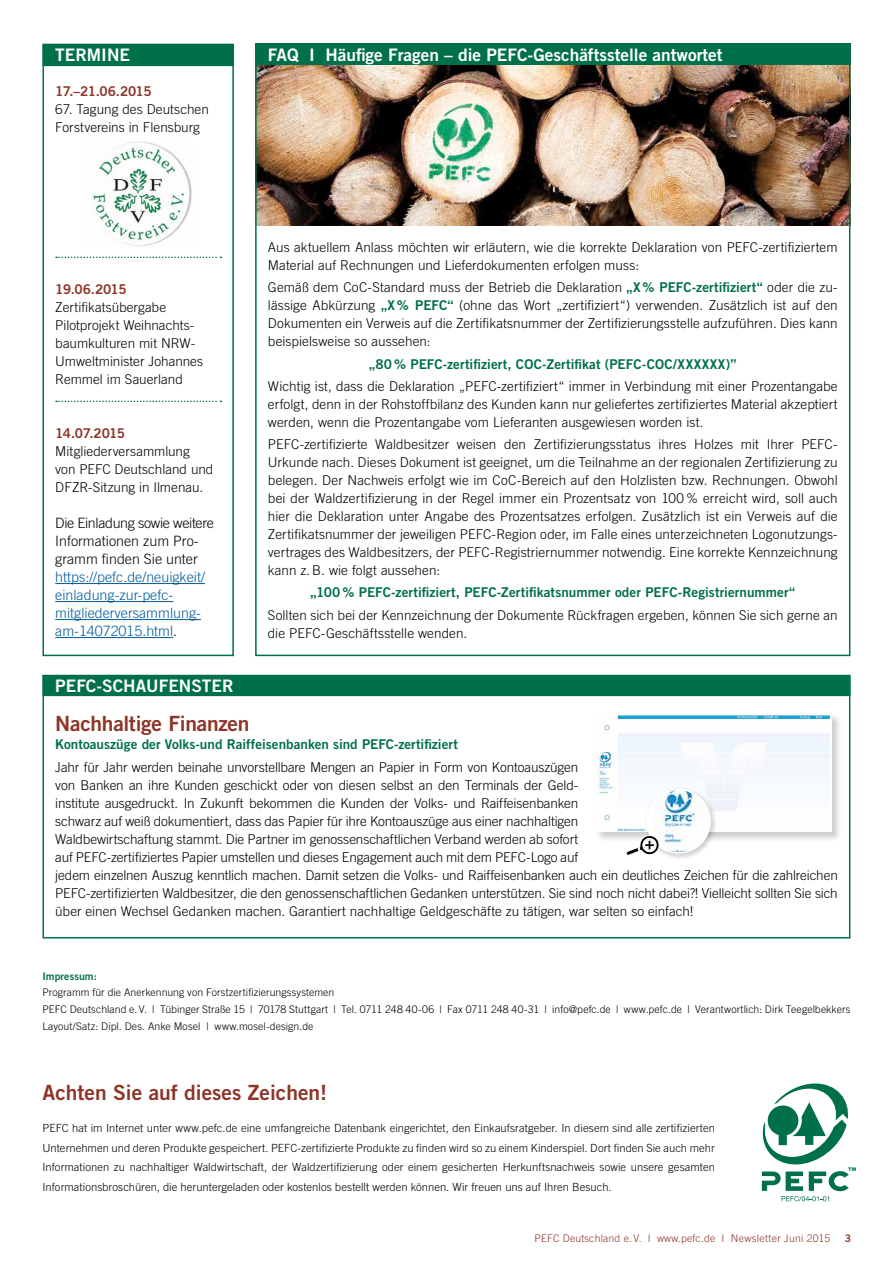
<style>
.page{position:relative;width:893px;height:1263px;background:#fff}
.page>*{position:absolute;margin:0;border:0;box-sizing:border-box;transform-origin:0 0}
.t1{font:21px "Trade Gothic LT Std Bd 2";color:#8e3528}
.t2{font:17.25px "Trade Gothic LT Std Bd 2";color:#fff}
.t3{font:300 14.25px/18px "Trade Gothic LT Std";color:#005b9a}
.t4{font:300 14.25px/18px "Trade Gothic LT Std";color:#000}
.t5{font:300 13.5px/18px "Trade Gothic LT Std";letter-spacing:-.005em;color:#000}
.t6{font:13.5px "Trade Gothic LT Std Bd 2";letter-spacing:.005em;color:#00704a}
.t7{font:13.5px "Trade Gothic LT Std Bd 2";letter-spacing:-.035em;color:#8e3528}
.t8{font:300 11.25px/19.5px "Trade Gothic LT Std";letter-spacing:.005em;color:#000;text-align:justify}
.t9{font:300 10.5px/16.8px "Trade Gothic LT Std";letter-spacing:.005em;color:#000}
.t10{font:300 10.5px "Trade Gothic LT Std";letter-spacing:.015em;color:#8e3528}
.t11{font:10.5px "Trade Gothic LT Std Bd 2";letter-spacing:.005em;color:#00704a}
.t12{font:10.5px "Trade Gothic LT Std Bd 2";color:#8e3528}
.s1{color:#000}
.s2{font-family:"Trade Gothic LT Std Bd 2";font-weight:400;color:#00704a}
</style>
<div class="page">
<img style="left:258px;top:65px;width:589px;height:160px">
<svg style="left:761px;top:1083px;width:95px;height:118px"></svg>
<div style="left:255px;top:44px;width:595px;height:21px;background:#00704a"></div>
<div style="left:43px;top:675px;width:807px;height:21px;background:#00704a"></div>
<div style="left:43px;top:44px;width:191px;height:612px;border:2px solid #00704a"></div>
<hr style="left:55px;top:583px;width:150px;height:1px;background:#005b9a">
<hr style="left:55px;top:601px;width:118px;height:1px;background:#005b9a">
<hr style="left:55px;top:619px;width:146px;height:1px;background:#005b9a">
<hr style="left:55px;top:637px;width:118px;height:1px;background:#005b9a">
<svg style="left:56px;top:257px;width:165px;height:1px"></svg>
<svg style="left:56px;top:401px;width:165px;height:1px"></svg>
<div style="left:43px;top:45px;width:191px;height:21px;background:#00704a"></div>
<img style="left:91px;top:141px;width:101px;height:106px">
<div style="left:595px;top:713px;width:247px;height:129px;background:#000;opacity:.2"></div>
<img style="left:595px;top:713px;width:236px;height:118px">
<div style="left:643px;top:786px;width:74px;height:74px;background:#000;opacity:.2"></div>
<div style="left:647px;top:789px;width:63px;height:64px;background:#fff;border-radius:50%"></div>
<img style="left:654px;top:789px;width:56px;height:64px">
<div style="left:646px;top:789px;width:65px;height:65px;border:2px solid #fff;border-radius:50%"></div>
<svg style="left:626px;top:834px;width:34px;height:22px"></svg>
<p class="t2" style="left:55px;top:44px;width:76px">TERMINE</p>
<p class="t7" style="left:55px;top:83px;width:98px">17.–21.06.2015</p>
<p class="t5" style="left:55px;top:100px;width:155px">67. Tagung des Deutschen<br>Forstvereins in Flensburg</p>
<p class="t7" style="left:55px;top:281px;width:73px">19.06.2015</p>
<p class="t5" style="left:55px;top:298px;width:150px">Zertifikatsübergabe<br>Pilotprojekt Weihnachts&shy;baumkulturen mit NRW-<br>Umweltminister Johannes<br>Remmel im Sauerland</p>
<p class="t7" style="left:55px;top:425px;width:71px">14.07.2015</p>
<p class="t5" style="left:55px;top:442px;width:160px">Mitgliederversammlung von PEFC Deutschland und<br>DFZR-Sitzung in Ilmenau.</p>
<p class="t4" style="left:55px;top:514px;width:160px">Die Einladung sowie weitere<br>Informationen zum Pro&shy;gramm finden Sie unter</p>
<p class="t3" style="left:55px;top:568px;width:151px">https://pefc.de/neuigkeit/ einladung-zur-pefc&shy;mitgliederversammlung&shy;am-14072015.html<span class="s1">.</span></p>
<p class="t2" style="left:268px;top:44px;width:456px">FAQ I Häufige Fragen – die PEFC-Geschäftsstelle antwortet</p>
<p class="t5" style="left:268px;top:238px;width:571px">Aus aktuellem Anlass möchten wir erläutern, wie die korrekte Deklaration von PEFC-zertifiziertem<br>Material auf Rechnungen und Lieferdokumenten erfolgen muss:</p>
<p class="t5" style="left:268px;top:278px;width:571px;text-align:justify">Gemäß dem CoC-Standard muss der Betrieb die Deklaration <span class="s2">„X% PEFC-zertifiziert“</span> oder die zu&shy;lässige Abkürzung <span class="s2">„X% PEFC“</span> (ohne das Wort „zertifiziert“) verwenden. Zusätzlich ist auf den Dokumenten ein Verweis auf die Zertifikatsnummer der Zertifizierungsstelle aufzuführen. Dies kann beispielsweise so aussehen:</p>
<p class="t6" style="left:369px;top:355px;width:369px">„80% PEFC-zertifiziert, COC-Zertifikat (PEFC-COC/XXXXXX)”</p>
<p class="t5" style="left:268px;top:377px;width:571px;text-align:justify">Wichtig ist, dass die Deklaration „PEFC-zertifiziert“ immer in Verbindung mit einer Prozentangabe erfolgt, denn in der Rohstoffbilanz des Kunden kann nur geliefertes zertifiziertes Material akzeptiert werden, wenn die Prozentangabe vom Lieferanten ausgewiesen worden ist.</p>
<p class="t5" style="left:268px;top:435px;width:571px;text-align:justify">PEFC-zertifizierte Waldbesitzer weisen den Zertifizierungsstatus ihres Holzes mit Ihrer PEFC-Urkunde nach. Dieses Dokument ist geeignet, um die Teilnahme an der regionalen Zertifizierung zu belegen. Der Nachweis erfolgt wie im CoC-Bereich auf den Holzlisten bzw. Rechnungen. Obwohl bei der Waldzertifizierung in der Regel immer ein Prozentsatz von 100% erreicht wird, soll auch hier die Deklaration unter Angabe des Prozentsatzes erfolgen. Zusätzlich ist ein Verweis auf die Zertifikatsnummer der jeweiligen PEFC-Region oder, im Falle eines unterzeichneten Logonutzungs&shy;vertrages des Waldbesitzers, der PEFC-Registriernummer notwendig. Eine korrekte Kennzeichnung kann z.B. wie folgt aussehen:</p>
<p class="t6" style="left:310px;top:584px;width:486px">„100% PEFC-zertifiziert, PEFC-Zertifikatsnummer oder PEFC-Registriernummer“</p>
<p class="t5" style="left:268px;top:606px;width:571px">Sollten sich bei der Kennzeichnung der Dokumente Rückfragen ergeben, können Sie sich gerne an die PEFC-Geschäftsstelle wenden.</p>
<p class="t2" style="left:55px;top:676px;width:180px">PEFC-SCHAUFENSTER</p>
<h1 class="t1" style="left:55px;top:711px;width:196px">Nachhaltige Finanzen</h1>
<p class="t6" style="left:55px;top:736px;width:404px">Kontoauszüge der Volks-und Raiffeisenbanken sind PEFC-zertifiziert</p>
<p class="t5" style="left:55px;top:757px;width:784px">Jahr für Jahr werden beinahe unvorstellbare Mengen an Papier in Form von Kontoauszügen<br>von Banken an ihre Kunden geschickt oder von diesen selbst an den Terminals der Geld-<br>institute ausgedruckt. In Zukunft bekommen die Kunden der Volks- und Raiffeisenbanken<br>schwarz auf weiß dokumentiert, dass das Papier für ihre Kontoauszüge aus einer nachhaltigen<br>Waldbewirtschaftung stammt. Die Partner im genossenschaftlichen Verband werden ab sofort<br>auf PEFC-zertifiziertes Papier umstellen und dieses Engagement auch mit dem PEFC-Logo auf<br>jedem einzelnen Auszug kenntlich machen. Damit setzen die Volks- und Raiffeisenbanken auch ein deutliches Zeichen für die zahlreichen PEFC-zertifizierten Waldbesitzer, die den genossenschaftlichen Gedanken unterstützen. Sie sind noch nicht dabei?! Vielleicht sollten Sie sich über einen Wechsel Gedanken machen. Garantiert nachhaltige Geldgeschäfte zu tätigen, war selten so einfach!</p>
<p class="t11" style="left:43px;top:969px;width:56px">Impressum:</p>
<p class="t9" style="left:43px;top:984px;width:809px">Programm für die Anerkennung von Forstzertifizierungssystemen<br>PEFC Deutschland e.V. | Tübinger Straße 15 | 70178 Stuttgart | Tel. 0711 248 40-06 | Fax 0711 248 40-31 | info@pefc.de | www.pefc.de | Verantwortlich: Dirk Teegelbekkers<br>Layout/Satz: Dipl. Des. Anke Mosel | www.mosel-design.de</p>
<h1 class="t1" style="left:43px;top:1079px;width:286px">Achten Sie auf dieses Zeichen!</h1>
<p class="t8" style="left:43px;top:1118px;width:674px">PEFC hat im Internet unter www.pefc.de eine umfangreiche Datenbank eingerichtet, den Einkaufsratgeber. In diesem sind alle zertifizierten Unternehmen und deren Produkte gespeichert. PEFC-zertifi-zierte Produkte zu finden wird so zu einem Kinderspiel. Dort finden Sie auch mehr Informationen zu nachhaltiger Waldwirtschaft, der Waldzertifizierung oder einem gesicherten Herkunftsnachweis sowie unsere gesamten Informationsbroschüren, die heruntergeladen oder kostenlos bestellt werden können. Wir freuen uns auf Ihren Besuch.</p>
<p class="t10" style="left:535px;top:1232px;width:297px">PEFC Deutschland e. V. I www.pefc.de I Newsletter Juni 2015</p>
<p class="t12" style="left:845px;top:1231px;width:8px">3</p>
</div>
